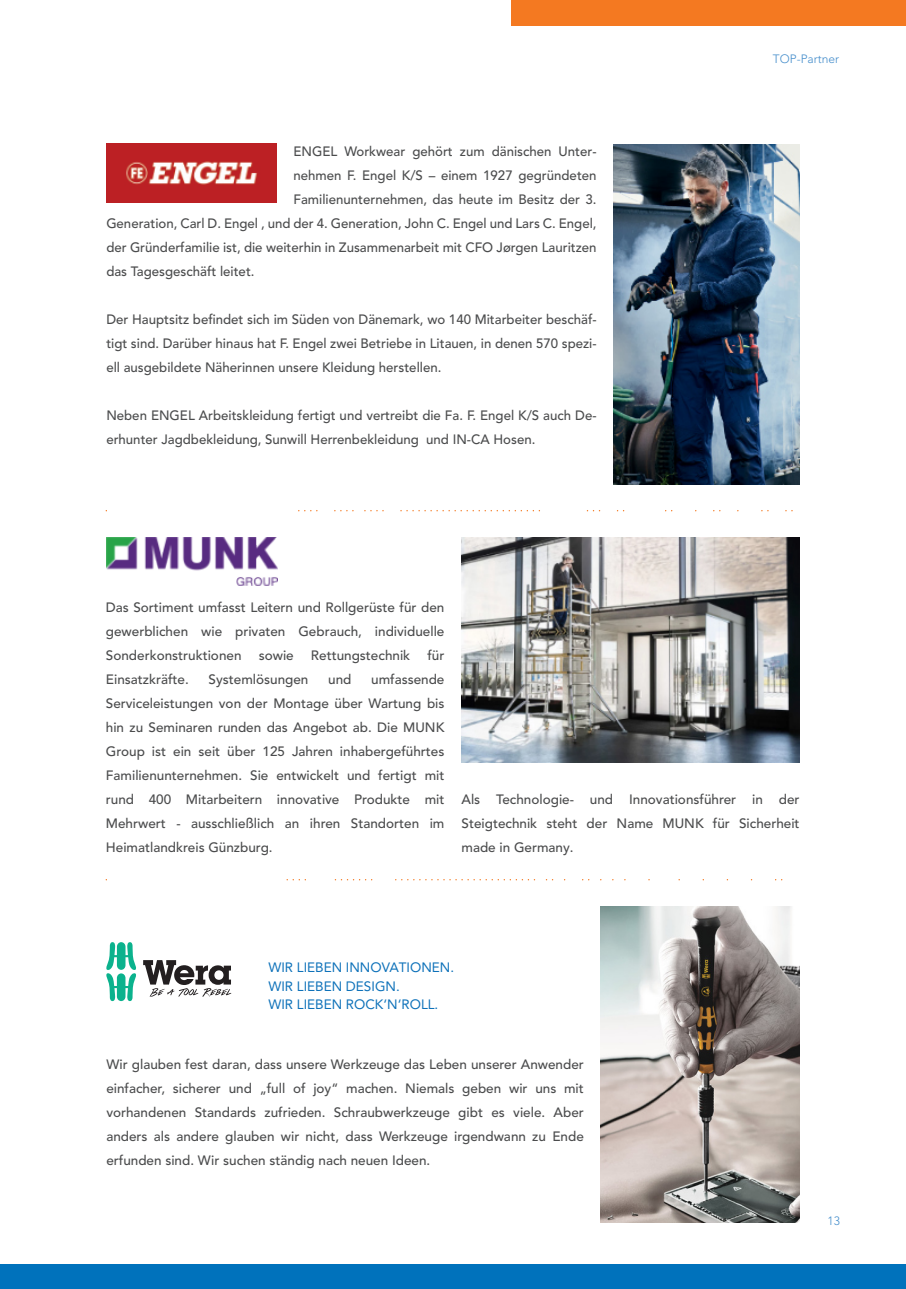
<style>
.page{position:relative;width:906px;height:1289px;background:#fff}
.page>*{position:absolute;margin:0;border:0;box-sizing:border-box;transform-origin:0 0}
.t1{font:500 13.5px/24px "Avenir LT Pro";color:#4b4c4d;text-align:justify}
.t2{font:13.5px/18px "Avenir LT Pro";color:#0d71b9}
.t3{font:300 12px "Avenir LT Pro";color:#448dcb}
</style>
<div class="page">
<div style="left:511px;top:0;width:395px;height:26px;background:#f47921"></div>
<img style="left:106px;top:144px;width:170px;height:58px">
<svg style="left:106px;top:510px;width:687px;height:1px"></svg>
<svg style="left:106px;top:879px;width:677px;height:1px"></svg>
<div style="left:0;top:1263px;width:906px;height:25px;background:#0072bc"></div>
<img style="left:461px;top:537px;width:338px;height:225px">
<img style="left:613px;top:145px;width:186px;height:339px">
<svg style="left:106px;top:942px;width:125px;height:59px"></svg>
<img style="left:107px;top:537px;width:171px;height:48px">
<img style="left:601px;top:906px;width:198px;height:316px">
<p class="t1" style="left:293px;top:141px;width:305px">ENGEL Workwear gehört zum dänischen Unter-</p>
<p class="t1" style="left:293px;top:165px;width:305px">nehmen F. Engel K/S – einem 1927 gegründeten</p>
<p class="t1" style="left:293px;top:189px;width:304px">Familienunternehmen, das heute im Besitz der 3.</p>
<p class="t1" style="left:106px;top:213px;width:492px">Generation, Carl D. Engel , und der 4. Generation, John C. Engel und Lars C. Engel,</p>
<p class="t1" style="left:106px;top:237px;width:492px">der Gründerfamilie ist, die weiterhin in Zusammenarbeit mit CFO Jørgen Lauritzen</p>
<p class="t1" style="left:106px;top:261px;width:150px">das Tagesgeschäft leitet.</p>
<p class="t1" style="left:106px;top:309px;width:492px">Der Hauptsitz befindet sich im Süden von Dänemark, wo 140 Mitarbeiter beschäf&shy;tigt sind. Darüber hinaus hat F. Engel zwei Betriebe in Litauen, in denen 570 spezi&shy;ell ausgebildete Näherinnen unsere Kleidung herstellen.</p>
<p class="t1" style="left:106px;top:405px;width:492px">Neben ENGEL Arbeitskleidung fertigt und vertreibt die Fa. F. Engel K/S auch De&shy;erhunter Jagdbekleidung, Sunwill Herrenbekleidung und IN-CA Hosen.</p>
<p class="t1" style="left:106px;top:597px;width:340px">Das Sortiment umfasst Leitern und Rollgerüste für den gewerblichen wie privaten Gebrauch, individuelle Sonderkonstruktionen</p>
<p class="t1" style="left:259px;top:645px;width:37px">sowie</p>
<p class="t1" style="left:311px;top:645px;width:101px">Rettungstechnik</p>
<p class="t1" style="left:427px;top:645px;width:18px">für</p>
<p class="t3" style="left:773px;top:54px;width:68px">TOP-Partner</p>
<p class="t1" style="left:106px;top:669px;width:340px;text-indent:265px">umfassende Serviceleistungen von der Montage über Wartung bis hin zu Seminaren runden das Angebot ab. Die MUNK Group ist ein seit über 125 Jahren inhabergeführtes Familienunternehmen. Sie entwickelt und fertigt mit rund 400 Mitarbeitern innovative Produkte mit Mehrwert - ausschließlich an ihren Standorten im Heimatlandkreis Günzburg.</p>
<p class="t1" style="left:106px;top:669px;width:84px">Einsatzkräfte.</p>
<p class="t1" style="left:209px;top:669px;width:101px">Systemlösungen</p>
<p class="t1" style="left:328px;top:669px;width:25px">und</p>
<p class="t1" style="left:461px;top:789px;width:340px">Als Technologie- und Innovationsführer in der Steigtechnik steht der Name MUNK für Sicherheit made in Germany.</p>
<p class="t2" style="left:268px;top:960px;width:187px">WIR LIEBEN INNOVATIONEN.<br>WIR LIEBEN DESIGN.<br>WIR LIEBEN ROCK‘N‘ROLL.</p>
<p class="t1" style="left:106px;top:1053px;width:479px">Wir glauben fest daran, dass unsere Werkzeuge das Leben unserer Anwender einfacher, sicherer und „full of joy“ machen. Niemals geben wir uns mit vorhandenen Standards zufrieden. Schraubwerkzeuge gibt es viele. Aber anders als andere glauben wir nicht, dass Werkzeuge irgendwann zu Ende erfunden sind. Wir suchen ständig nach neuen Ideen.</p>
<p class="t3" style="left:827px;top:1215px;width:14px">13</p>
</div>
